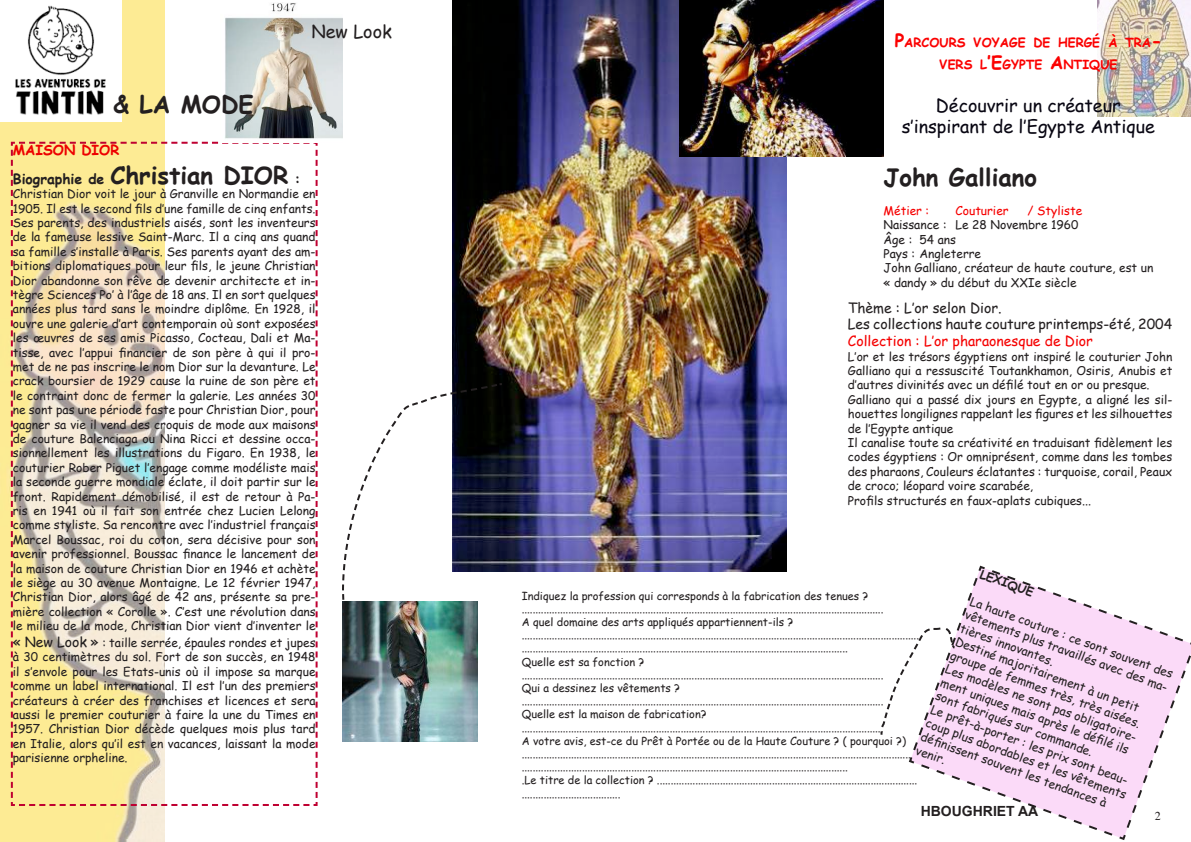
<style>
.page{position:relative;width:1191px;height:842px;background:#fff}
.page>*{position:absolute;margin:0;border:0;box-sizing:border-box;transform-origin:0 0}
.t1{font:700 24px "Comic Sans MS";color:#231f20}
.t2{font:18px/21.6px "Comic Sans MS";color:#080612;text-align:center}
.t3{font:18px "Comic Sans MS";color:#231f20}
.t4{font:14px/16.8px "Comic Sans MS";color:#231f20}
.t5{font:700 14px/28.8px "Comic Sans MS";color:#231f20}
.t6{font:14px "Comic Sans MS";color:#f50000}
.t7{font:700 14px "Arial";color:#231f20}
.t8{font:700 12.6px/21.6px "Comic Sans MS";color:#fb0000;text-align:center}
.t9{font:12px/14.4px "Comic Sans MS";color:#231f20}
.t10{font:12px "Comic Sans MS";color:#f60000}
.t11{font:700 12px "Comic Sans MS";color:#231f20}
.t12{font:12px "Times";color:#231f20}
.t13{font:11px/13.2px "Comic Sans MS";color:#231f20}
.s1{color:#ed0000}
.s2{font-size:24px}
.s3{font-size:14px}
.s4{font-size:18px}
</style>
<div class="page">
<img style="left:0;top:0;width:164px;height:842px">
<img style="left:453px;top:0;width:333px;height:572px">
<img style="left:679px;top:0;width:204px;height:156px">
<img style="left:0;top:0;width:122px;height:122px">
<svg style="left:10px;top:141px;width:308px;height:666px"></svg>
<img style="left:342px;top:618px;width:135px;height:123px">
<svg style="left:908px;top:565px;width:283px;height:275px"></svg>
<img style="left:221px;top:3px;width:121px;height:140px">
<svg style="left:342px;top:382px;width:162px;height:236px"></svg>
<svg style="left:880px;top:576px;width:99px;height:180px"></svg>
<img style="left:1097px;top:0;width:94px;height:116px">
<h1 class="t1" style="left:113px;top:86px;width:141px">&amp; LA MODE</h1>
<h2 class="t3" style="left:311px;top:18px;width:82px">New Look</h2>
<p class="t5" style="left:13px;top:135px;width:289px"><span class="s1">MAISON DIOR<br></span>Biographie de <span class="s2">Christian DIOR</span> :</p>
<p class="t9" style="left:13px;top:186px;width:304px;text-align:justify">Christian Dior voit le jour à Granville en Normandie en 1905. Il est le second fils d’une famille de cinq enfants.<br>Ses parents, des industriels aisés, sont les inventeurs de la fameuse lessive Saint-Marc. Il a cinq ans quand sa famille s’installe à Paris. Ses parents ayant des am&shy;bitions diplomatiques pour leur fils, le jeune Christian Dior abandonne son rêve de devenir architecte et in&shy;tègre Sciences Po’ à l’âge de 18 ans. Il en sort quelques années plus tard sans le moindre diplôme. En 1928, il ouvre une galerie d’art contemporain où sont exposées les œuvres de ses amis Picasso, Cocteau, Dali et Ma&shy;tisse, avec l’appui financier de son père à qui il pro&shy;met de ne pas inscrire le nom Dior sur la devanture. Le crack boursier de 1929 cause la ruine de son père et le contraint donc de fermer la galerie. Les années 30 ne sont pas une période faste pour Christian Dior, pour gagner sa vie il vend des croquis de mode aux maisons de couture Balenciaga ou Nina Ricci et dessine occa&shy;sionnellement les illustrations du Figaro. En 1938, le couturier Rober Piguet l’engage comme modéliste mais la seconde guerre mondiale éclate, il doit partir sur le front. Rapidement démobilisé, il est de retour à Pa&shy;ris en 1941 où il fait son entrée chez Lucien Lelong comme styliste. Sa rencontre avec l’industriel français Marcel Boussac, roi du coton, sera décisive pour son avenir professionnel. Boussac finance le lancement de la maison de couture Christian Dior en 1946 et achète le siège au 30 avenue Montaigne. Le 12 février 1947, Christian Dior, alors âgé de 42 ans, présente sa pre&shy;mière collection « Corolle ». C’est une révolution dans le milieu de la mode, Christian Dior vient d’inventer le</p>
<p class="t9" style="left:13px;top:635px;width:304px;text-align:justify"><span class="s3">« New Look »</span> : taille serrée, épaules rondes et jupes à 30 centimètres du sol. Fort de son succès, en 1948 il s’envole pour les Etats-unis où il impose sa marque comme un label international. Il est l’un des premiers créateurs à créer des franchises et licences et sera aussi le premier couturier à faire la une du Times en 1957. Christian Dior décède quelques mois plus tard en Italie, alors qu’il est en vacances, laissant la mode parisienne orpheline.</p>
<p class="t8" style="left:894px;top:31px;width:269px"><span class="s4">P</span>ARCOURS VOYAGE DE HERGÉ À TRA<span class="s4">-<br></span>VERS L<span class="s4">’E</span>GYPTE <span class="s4">A</span>NTIQUE</p>
<h2 class="t2" style="left:901px;top:94px;width:255px">Découvrir un créateur s’inspirant de l’Egypte Antique</h2>
<h1 class="t1" style="left:883px;top:159px;width:155px">John Galliano</h1>
<p class="t10" style="left:883px;top:201px;width:47px">Métier :</p>
<p class="t10" style="left:955px;top:201px;width:55px">Couturier</p>
<p class="t10" style="left:1027px;top:201px;width:56px">/ Styliste</p>
<p class="t9" style="left:883px;top:217px;width:271px">Naissance : Le 28 Novembre 1960<br>Âge : 54 ans<br>Pays : Angleterre<br>John Galliano, créateur de haute couture, est un « dandy » du début du XXIe siècle</p>
<p class="t4" style="left:848px;top:299px;width:326px">Thème : L’or selon Dior.<br>Les collections haute couture printemps-été, 2004</p>
<p class="t6" style="left:848px;top:331px;width:247px">Collection : L’or pharaonesque de Dior</p>
<p class="t9" style="left:848px;top:349px;width:326px">L’or et les trésors égyptiens ont inspiré le couturier John Galliano qui a ressuscité Toutankhamon, Osiris, Anubis et d’autres divinités avec un défilé tout en or ou presque.<br>Galliano qui a passé dix jours en Egypte, a aligné les sil&shy;houettes longilignes rappelant les figures et les silhouettes de l’Egypte antique<br>Il canalise toute sa créativité en traduisant fidèlement les codes égyptiens : Or omniprésent, comme dans les tombes des pharaons, Couleurs éclatantes : turquoise, corail, Peaux de croco; léopard voire scarabée,<br>Profils structurés en faux-aplats cubiques...</p>
<p class="t11" style="left:983px;top:565px;width:58px;rotate:20deg">LEXIQUE</p>
<p class="t9" style="left:973px;top:593px;width:223px;rotate:20deg">La haute couture : ce sont souvent des vêtements plus travaillés avec des ma&shy;tières innovantes.<br>Destiné majoritairement à un petit groupe de femmes très, très aisées.<br>Les modèles ne sont pas obligatoire&shy;ment uniques mais après le défi lé ils sont fabriqués sur commande.<br>Le prêt-à-porter : les prix sont beau&shy;coup plus abordables et les vêtements défi nissent souvent les tendances à venir.</p>
<p class="t13" style="left:522px;top:589px;width:399px">Indiquez la profession qui corresponds à la fabrication des tenues ? ....................................................................................................................................<br>A quel domaine des arts appliqués appartiennent-ils ? ................................................................................................................................................. .......................................................................................................................<br>Quelle est sa fonction ? ....................................................................................................................................<br>Qui a dessinez les vêtements ? ....................................................................................................................................<br>Quelle est la maison de fabrication? ....................................................................................................................................<br>A votre avis, est-ce du Prêt à Portée ou de la Haute Couture ? ( pourquoi ?) ................................................................................................................................................. .......................................................................................................................<br>.Le titre de la collection ? ............................................................................................... ....................................</p>
<p class="t7" style="left:920px;top:802px;width:119px">HBOUGHRIET AA</p>
<p class="t12" style="left:1155px;top:804px;width:7px">2</p>
</div>
